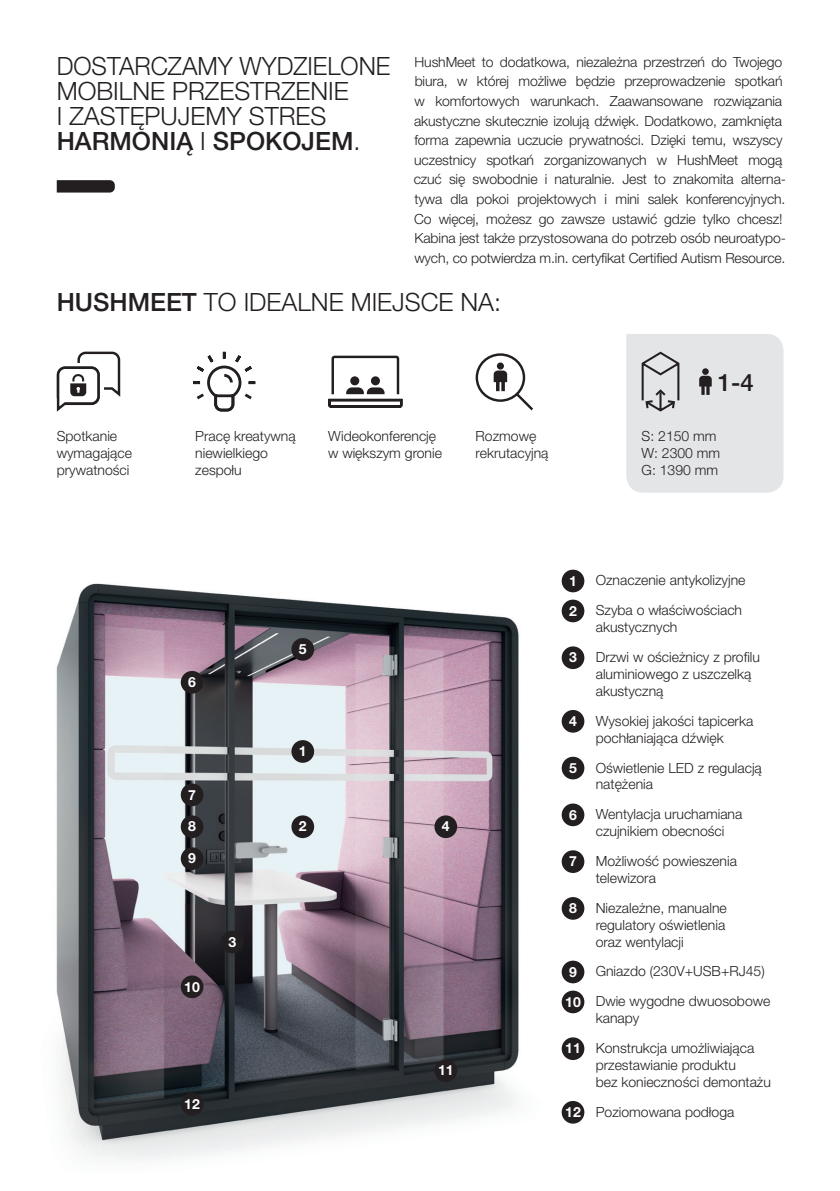
<style>
.page{position:relative;width:840px;height:1191px;background:#fff}
.page>*{position:absolute;margin:0;border:0;box-sizing:border-box;transform-origin:0 0}
.t1{font:300 25.2px/25.2px "Helvetica Neue LT Pro";color:#231f20}
.t2{font:500 24px "Helvetica Neue LT Pro";color:#231f20}
.t3{font:300 14px/16.8px "Helvetica Neue LT Pro";color:#231f20}
.t4{font:700 14px "Helvetica Neue LT Pro";color:#fff}
.s1{font-weight:500}
.s2{font-weight:700;color:#fff}
</style>
<div class="page">
<img style="left:56px;top:583px;width:463px;height:577px">
<svg style="left:56px;top:351px;width:65px;height:61px"></svg>
<svg style="left:193px;top:351px;width:63px;height:61px"></svg>
<svg style="left:328px;top:355px;width:75px;height:53px"></svg>
<div style="left:350px;top:376px;width:9px;height:9px;background:#231f20;border-radius:50%"></div>
<div style="left:475px;top:353px;width:50px;height:49px;border:2px solid #231f20;border-radius:50%"></div>
<svg style="left:493px;top:370px;width:40px;height:41px"></svg>
<svg style="left:496px;top:362px;width:7px;height:7px"></svg>
<div style="left:626px;top:334px;width:157px;height:159px;background:#e4e5e7"></div>
<svg style="left:701px;top:368px;width:7px;height:7px"></svg>
<div style="left:181px;top:671px;width:22px;height:22px;background:#231f20;border-radius:50%"></div>
<div style="left:291px;top:638px;width:23px;height:22px;background:#231f20;border-radius:50%"></div>
<div style="left:434px;top:815px;width:23px;height:23px;background:#231f20;border-radius:50%"></div>
<div style="left:291px;top:740px;width:23px;height:23px;background:#231f20;border-radius:50%"></div>
<div style="left:291px;top:815px;width:23px;height:23px;background:#231f20;border-radius:50%"></div>
<div style="left:181px;top:783px;width:22px;height:23px;background:#231f20;border-radius:50%"></div>
<div style="left:181px;top:815px;width:22px;height:23px;background:#231f20;border-radius:50%"></div>
<div style="left:181px;top:847px;width:22px;height:23px;background:#231f20;border-radius:50%"></div>
<div style="left:221px;top:930px;width:22px;height:23px;background:#231f20;border-radius:50%"></div>
<div style="left:181px;top:975px;width:22px;height:23px;background:#231f20;border-radius:50%"></div>
<div style="left:181px;top:1092px;width:22px;height:23px;background:#231f20;border-radius:50%"></div>
<div style="left:434px;top:1059px;width:23px;height:23px;background:#231f20;border-radius:50%"></div>
<svg style="left:57px;top:180px;width:58px;height:12px"></svg>
<div style="left:561px;top:569px;width:23px;height:23px;background:#231f20;border-radius:50%"></div>
<div style="left:561px;top:599px;width:23px;height:23px;background:#231f20;border-radius:50%"></div>
<div style="left:561px;top:646px;width:23px;height:23px;background:#231f20;border-radius:50%"></div>
<div style="left:561px;top:710px;width:23px;height:22px;background:#231f20;border-radius:50%"></div>
<div style="left:561px;top:756px;width:23px;height:23px;background:#231f20;border-radius:50%"></div>
<div style="left:561px;top:803px;width:23px;height:23px;background:#231f20;border-radius:50%"></div>
<div style="left:561px;top:850px;width:23px;height:23px;background:#231f20;border-radius:50%"></div>
<div style="left:561px;top:897px;width:23px;height:22px;background:#231f20;border-radius:50%"></div>
<div style="left:561px;top:960px;width:23px;height:23px;background:#231f20;border-radius:50%"></div>
<div style="left:561px;top:990px;width:23px;height:23px;background:#231f20;border-radius:50%"></div>
<div style="left:561px;top:1037px;width:23px;height:23px;background:#231f20;border-radius:50%"></div>
<div style="left:561px;top:1101px;width:23px;height:22px;background:#231f20;border-radius:50%"></div>
<h1 class="t1" style="left:57px;top:53px;width:335px">Dostarczamy wydzielone mobilne przestrzenie<br>i zastępujemy stres<br><span class="s1">HARMONIĄ</span> i <span class="s1">SPOKOJEM</span>.</h1>
<p class="t3" style="left:413px;top:52px;width:373px;line-height:19.6px">HushMeet to dodatkowa, niezależna przestrzeń do Twojego biura, w której możliwe będzie przeprowadzenie spotkań w komfortowych warunkach. Zaawansowane rozwiązania akustyczne skutecznie izolują dźwięk. Dodatkowo, zamknięta forma zapewnia uczucie prywatności. Dzięki temu, wszyscy uczestnicy spotkań zorganizowanych w HushMeet mogą czuć się swobodnie i naturalnie. Jest to znakomita alterna&shy;tywa dla pokoi projektowych i mini salek konferencyjnych.<br>Co więcej, możesz go zawsze ustawić gdzie tylko chcesz!<br>Kabina jest także przystosowana do potrzeb osób neuroatypo&shy;wych, co potwierdza m.in. certyfikat Certified Autism Resource.</p>
<h1 class="t1" style="left:57px;top:289px;width:445px"><span class="s1">HUSHMEET</span> to idealne miejsce na:</h1>
<p class="t3" style="left:57px;top:427px;width:77px">Spotkanie wymagające prywatności</p>
<p class="t3" style="left:195px;top:427px;width:102px">Pracę kreatywną niewielkiego zespołu</p>
<p class="t3" style="left:328px;top:427px;width:115px">Wideokonferencję w większym gronie</p>
<p class="t3" style="left:475px;top:427px;width:74px">Rozmowę rekrutacyjną</p>
<h2 class="t2" style="left:717px;top:368px;width:38px">1-4</h2>
<p class="t3" style="left:641px;top:427px;width:80px">S: 2150 mm<br>W: 2300 mm<br>G: 1390 mm</p>
<p class="t4" style="left:188px;top:673px;width:9px">6</p>
<p class="t4" style="left:188px;top:785px;width:9px">7</p>
<p class="t4" style="left:188px;top:817px;width:9px">8</p>
<p class="t4" style="left:188px;top:849px;width:9px">9</p>
<p class="t4" style="left:184px;top:977px;width:17px">10</p>
<p class="t4" style="left:228px;top:933px;width:9px">3</p>
<p class="t4" style="left:184px;top:1095px;width:17px">12</p>
<p class="t4" style="left:299px;top:640px;width:9px">5</p>
<p class="t4" style="left:299px;top:742px;width:9px">1</p>
<p class="t4" style="left:299px;top:817px;width:9px">2</p>
<p class="t4" style="left:441px;top:817px;width:9px">4</p>
<p class="t4" style="left:438px;top:1061px;width:17px">11</p>
<p class="t3" style="left:569px;top:565px;width:178px;line-height:30px"><span class="s2">1</span> Oznaczenie antykolizyjne<br><span class="s2">2</span> Szyba o właściwościach</p>
<p class="t3" style="left:569px;top:612px;width:192px;line-height:30px;text-indent:27px">akustycznych<br><span class="s2">3</span> Drzwi w ościeżnicy z profilu</p>
<p class="t3" style="left:595px;top:665px;width:157px">aluminiowego z uszczelką akustyczną</p>
<p class="t3" style="left:569px;top:712px;width:185px;text-align:center"><span class="s2">4</span> Wysokiej jakości tapicerka pochłaniająca dźwięk</p>
<p class="t3" style="left:569px;top:759px;width:109px"><span class="s2">5</span> Oświetlenie LED</p>
<p class="t3" style="left:697px;top:759px;width:66px">z regulacją</p>
<p class="t3" style="left:569px;top:769px;width:175px;line-height:30px;text-indent:27px">natężenia<br><span class="s2">6</span> Wentylacja uruchamiana</p>
<p class="t3" style="left:569px;top:816px;width:169px;line-height:30px;text-indent:27px">czujnikiem obecności<br><span class="s2">7</span> M ożliwość powieszenia</p>
<p class="t3" style="left:569px;top:862px;width:159px;line-height:30px;text-indent:27px">telewizora<br><span class="s2">8</span> N iezależne, manualne</p>
<p class="t3" style="left:595px;top:916px;width:131px">regulatory oświetlenia oraz wentylacji</p>
<p class="t4" style="left:569px;top:963px;width:9px">9</p>
<p class="t3" style="left:595px;top:962px;width:108px">Gniazdo (230V+USB</p>
<p class="t3" style="left:565px;top:956px;width:207px;line-height:30px;text-indent:156px">+RJ45)<br><span class="s2">10</span> Dwie wygodne dwuosobowe</p>
<p class="t3" style="left:565px;top:1003px;width:190px;line-height:30px;text-indent:30px">kanapy<br><span class="s2">11</span> Konstrukcja umożliwiająca</p>
<p class="t3" style="left:595px;top:1056px;width:177px">przestawianie produktu<br>bez konieczności demontażu</p>
<p class="t3" style="left:565px;top:1103px;width:170px"><span class="s2">12</span> Poziomowana podłoga</p>
</div>
